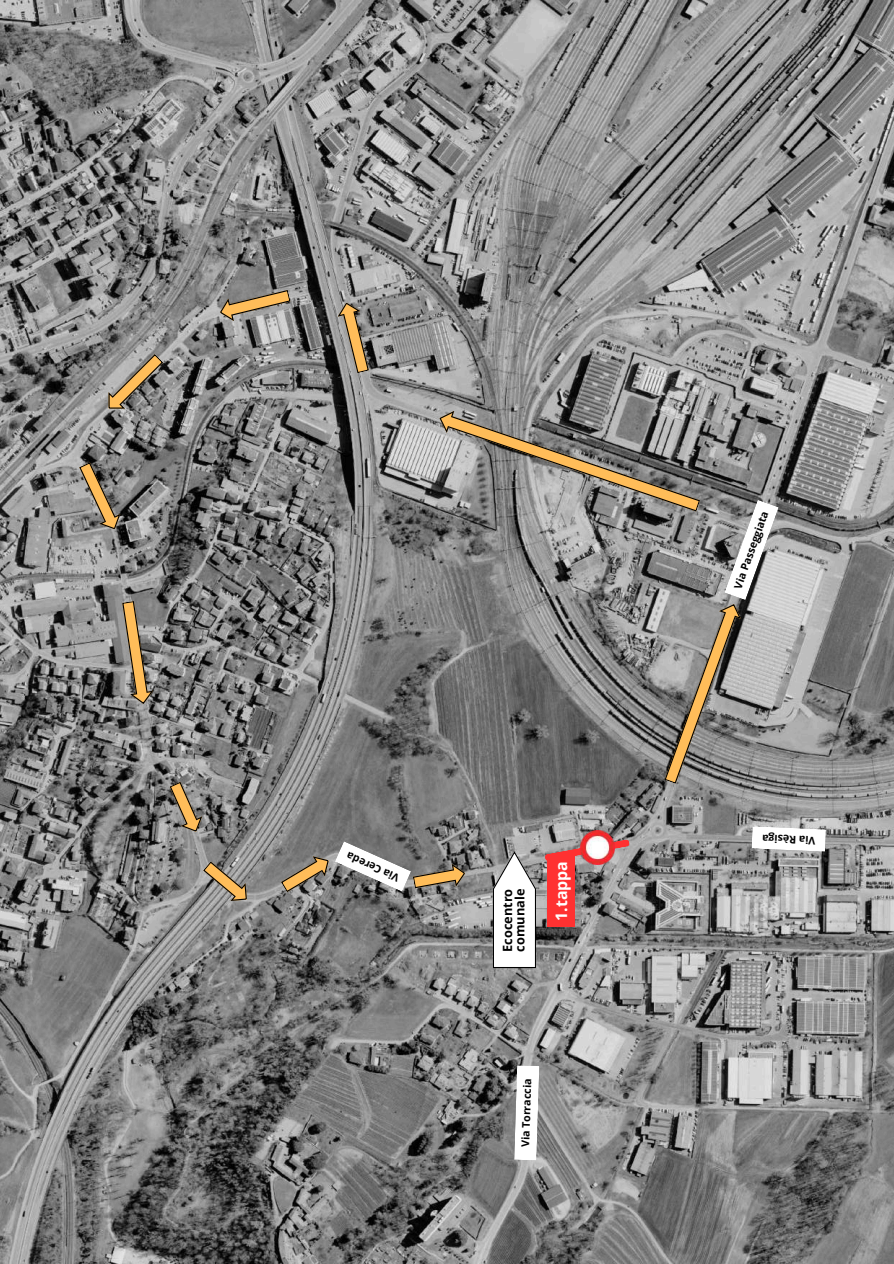
<style>
.page{position:relative;width:894px;height:1264px;background:#fff}
.page>*{position:absolute;margin:0;border:0;box-sizing:border-box;transform-origin:0 0}
.t1{font:700 15.9px "Open Sans";color:#fff}
.t2{font:700 12.75px/12.3px "Open Sans";color:#000}
.t3{font:700 10.65px "Open Sans";color:#000}
</style>
<div class="page">
<img style="left:0;top:0;width:893px;height:1263px">
<div style="left:547px;top:854px;width:28px;height:73px;background:#ff3131"></div>
<svg style="left:544px;top:839px;width:85px;height:22px"></svg>
<svg style="left:337px;top:302px;width:32px;height:71px;background:#a49073"></svg>
<svg style="left:220px;top:290px;width:70px;height:31px;background:#aa9677"></svg>
<svg style="left:108px;top:354px;width:55px;height:54px;background:#9d8e77"></svg>
<svg style="left:79px;top:462px;width:41px;height:67px;background:#93836a"></svg>
<svg style="left:122px;top:601px;width:31px;height:103px;background:#a28d6f"></svg>
<svg style="left:169px;top:781px;width:33px;height:50px;background:#9d896c"></svg>
<svg style="left:203px;top:861px;width:44px;height:40px;background:#a49276"></svg>
<svg style="left:281px;top:856px;width:48px;height:36px;background:#99866a"></svg>
<img style="left:580px;top:830px;width:34px;height:34px">
<svg style="left:492px;top:851px;width:44px;height:117px"></svg>
<svg style="left:514px;top:1065px;width:25px;height:95px"></svg>
<svg style="left:751px;top:826px;width:74px;height:25px"></svg>
<svg style="left:439px;top:411px;width:339px;height:372px;background:#878581"></svg>
<svg style="left:335px;top:841px;width:130px;height:50px"></svg>
<p class="t3" style="left:378px;top:877px;width:39px;rotate:-156deg">Cer a</p>
<p class="t2" style="left:500px;top:951px;width:65px;rotate:-90deg">Ecocentro comunale</p>
<h1 class="t1" style="left:550px;top:920px;width:61px;rotate:-90deg">1.tappa</h1>
<p class="t3" style="left:517px;top:1146px;width:70px;rotate:-88deg">Via Torraccia</p>
<p class="t3" style="left:730px;top:585px;width:83px;rotate:-70deg">Via Passeggiata</p>
<p class="t3" style="left:815px;top:847px;width:55px;rotate:-178deg">V ai R agi sè</p>
</div>
